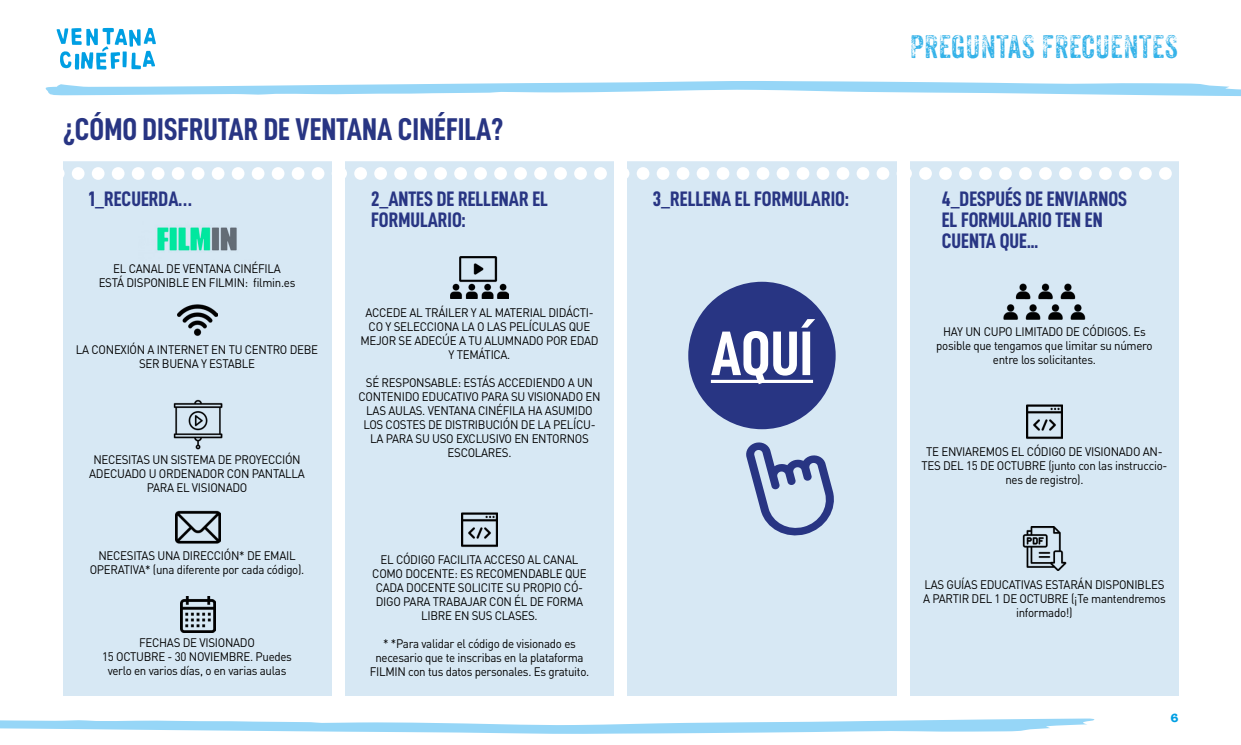
<style>
.page{position:relative;width:1241px;height:745px;background:#fff}
.page>*{position:absolute;margin:0;border:0;box-sizing:border-box;transform-origin:0 0}
.t1{font:63px "D DIN Condensed Bold";color:#fff}
.t2{font:31.5px "D DIN Condensed Bold";color:#283583}
.t3{font:31.5px "Anodyne";color:#009fe3}
.t4{font:21px/21px "D DIN Condensed Bold";color:#283583}
.t5{font:12.25px/14px "DIN Pro";letter-spacing:-.025em;color:#000;text-align:center;scale:.94 1}
.t6{font:700 12.25px "American Typewriter";color:#009fe3}
</style>
<div class="page">
<div style="left:63px;top:161px;width:268px;height:534px;background:#d7e8f4"></div>
<div style="left:345px;top:161px;width:268px;height:534px;background:#d7e8f4"></div>
<div style="left:628px;top:161px;width:267px;height:534px;background:#d7e8f4"></div>
<div style="left:910px;top:161px;width:268px;height:534px;background:#d7e8f4"></div>
<svg style="left:45px;top:81px;width:1195px;height:15px"></svg>
<svg style="left:0;top:718px;width:1095px;height:15px"></svg>
<img style="left:138px;top:220px;width:118px;height:40px">
<img style="left:451px;top:256px;width:57px;height:42px">
<img style="left:461px;top:511px;width:36px;height:35px">
<img style="left:1026px;top:403px;width:36px;height:35px">
<img style="left:1002px;top:279px;width:83px;height:40px">
<svg style="left:56px;top:28px;width:100px;height:42px"></svg>
<img style="left:1022px;top:526px;width:44px;height:43px">
<img style="left:178px;top:300px;width:40px;height:40px">
<img style="left:180px;top:596px;width:36px;height:35px">
<img style="left:175px;top:504px;width:45px;height:40px">
<img style="left:173px;top:399px;width:50px;height:49px">
<div style="left:688px;top:281px;width:147px;height:148px;background:#283583;border-radius:50%"></div>
<svg style="left:744px;top:441px;width:93px;height:98px"></svg>
<svg style="left:710px;top:379px;width:103px;height:4px"></svg>
<h2 class="t2" style="left:63px;top:112px;width:441px">¿CÓMO DISFRUTAR DE VENTANA CINÉFILA?</h2>
<h2 class="t3" style="left:909px;top:27px;width:270px">PREGUNTAS FRECUENTES</h2>
<h3 class="t4" style="left:89px;top:188px;width:104px">1_RECUERDA…</h3>
<h3 class="t4" style="left:371px;top:188px;width:178px">2_ANTES DE RELLENAR EL<br>FORMULARIO:</h3>
<h3 class="t4" style="left:652px;top:188px;width:197px">3_RELLENA EL FORMULARIO:</h3>
<h3 class="t4" style="left:941px;top:188px;width:187px">4_DESPUÉS DE ENVIARNOS<br>EL FORMULARIO TEN EN<br>CUENTA QUE...</h3>
<p class="t5" style="left:99px;top:260px;width:211px">EL CANAL DE VENTANA CINÉFILA<br>ESTÁ DISPONIBLE EN FILMIN: filmin.es</p>
<p class="t5" style="left:936px;top:323px;width:231px">HAY UN CUPO LIMITADO DE CÓDIGOS. Es posible que tengamos que limitar su número entre los solicitantes.</p>
<p class="t5" style="left:360px;top:304px;width:255px">ACCEDE AL TRÁILER Y AL MATERIAL DIDÁCTI-<br>CO Y SELECCIONA LA O LAS PELÍCULAS QUE<br>MEJOR SE ADECÚE A TU ALUMNADO POR EDAD<br>Y TEMÁTICA.</p>
<p class="t5" style="left:358px;top:374px;width:259px">SÉ RESPONSABLE: ESTÁS ACCEDIENDO A UN CONTENIDO EDUCATIVO PARA SU VISIONADO EN LAS AULAS. VENTANA CINÉFILA HA ASUMIDO LOS COSTES DE DISTRIBUCIÓN DE LA PELÍCU-LA PARA SU USO EXCLUSIVO EN ENTORNOS ESCOLARES.</p>
<h1 class="t1" style="left:710px;top:318px;width:104px">AQUÍ</h1>
<p class="t5" style="left:76px;top:342px;width:259px">LA CONEXIÓN A INTERNET EN TU CENTRO DEBE<br>SER BUENA Y ESTABLE</p>
<p class="t5" style="left:921px;top:444px;width:263px">TE ENVIAREMOS EL CÓDIGO DE VISIONADO AN-<br>TES DEL 15 DE OCTUBRE (junto con las instruccio&shy;nes de registro).</p>
<p class="t5" style="left:89px;top:452px;width:231px">NECESITAS UN SISTEMA DE PROYECCIÓN<br>ADECUADO U ORDENADOR CON PANTALLA<br>PARA EL VISIONADO</p>
<p class="t5" style="left:90px;top:547px;width:230px">NECESITAS UNA DIRECCIÓN* DE EMAIL<br>OPERATIVA* (una diferente por cada código).</p>
<p class="t5" style="left:102px;top:635px;width:203px">FECHAS DE VISIONADO<br>15 OCTUBRE - 30 NOVIEMBRE. Puedes verlo en varios días, o en varias aulas</p>
<p class="t5" style="left:372px;top:551px;width:229px">EL CÓDIGO FACILITA ACCESO AL CANAL<br>COMO DOCENTE: ES RECOMENDABLE QUE<br>CADA DOCENTE SOLICITE SU PROPIO CÓ-<br>DIGO PARA TRABAJAR CON ÉL DE FORMA<br>LIBRE EN SUS CLASES.</p>
<p class="t5" style="left:370px;top:635px;width:235px">* *Para validar el código de visionado es necesario que te inscribas en la plataforma<br>FILMIN con tus datos personales. Es gratuito.</p>
<p class="t5" style="left:922px;top:577px;width:260px">LAS GUÍAS EDUCATIVAS ESTARÁN DISPONIBLES<br>A PARTIR DEL 1 DE OCTUBRE (¡Te mantendremos informado!)</p>
<p class="t6" style="left:1170px;top:707px;width:10px">6</p>
</div>
